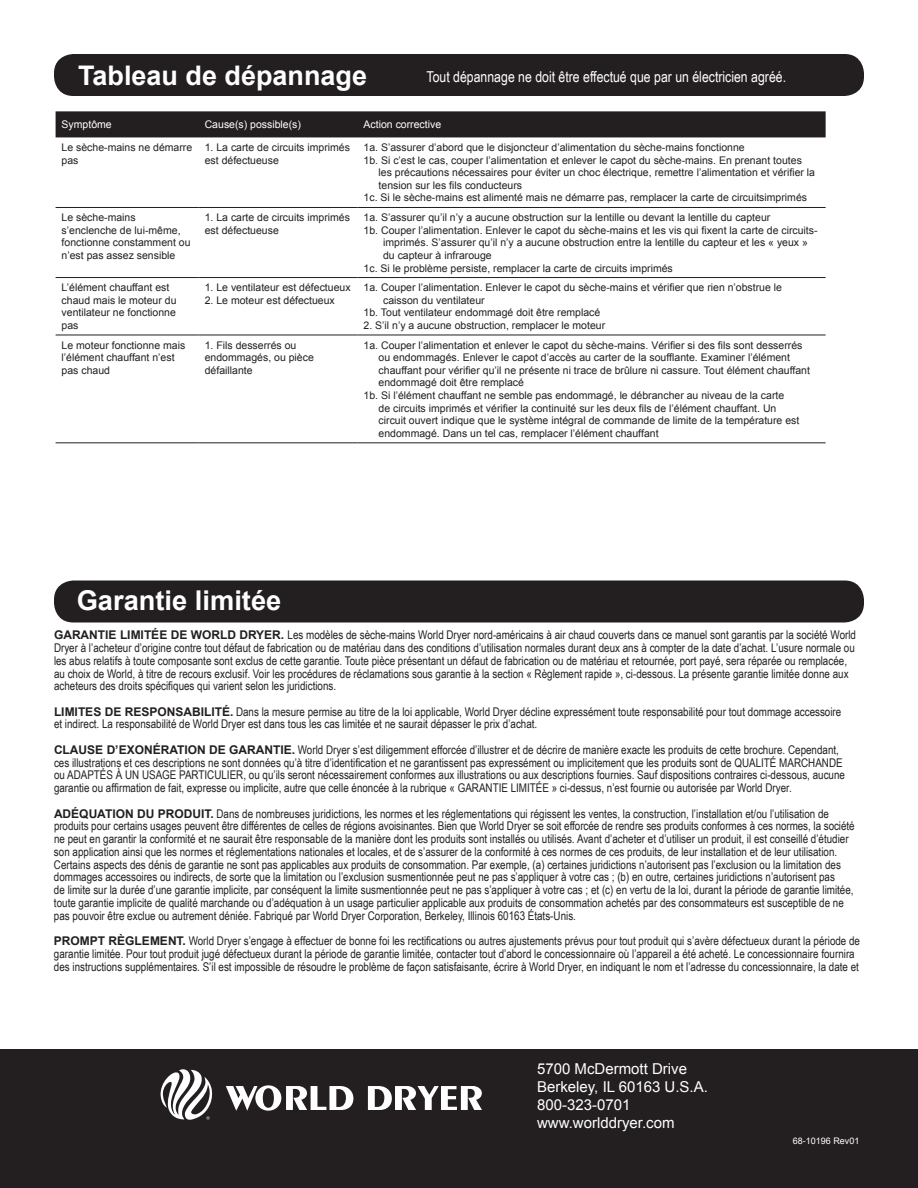
<style>
.page{position:relative;width:918px;height:1188px;background:#fff}
.page>*{position:absolute;margin:0;border:0;box-sizing:border-box;transform-origin:0 0}
.t1{font:700 27.3px "Arial";color:#fff}
.t2{font:700 27px "Arial";color:#fff}
.t3{font:15px/18px "Arial";color:#fff}
.t4{font:15px "Arial Narrow";color:#fff}
.t5{font:12px/12.8px "Arial Narrow";color:#231f20}
.t6{font:10.5px/12.6px "Arial";color:#231f20}
.t7{font:10.5px "Arial";color:#fff}
.t8{font:9px "Arial";color:#fff}
.s1{font-family:"Arial";font-weight:700}
</style>
<div class="page">
<div style="left:0;top:1050px;width:918px;height:138px;background:#231f20"></div>
<svg style="left:226px;top:1085px;width:127px;height:26px"></svg>
<svg style="left:368px;top:1086px;width:114px;height:24px"></svg>
<svg style="left:160px;top:1069px;width:53px;height:51px"></svg>
<div style="left:54px;top:580px;width:810px;height:42px;background:#231f20;border-radius:20px"></div>
<div style="left:54px;top:54px;width:810px;height:42px;background:#231f20;border-radius:20px"></div>
<div style="left:56px;top:111px;width:770px;height:26px;background:#231f20"></div>
<hr style="left:56px;top:207px;width:143px;height:1px;background:#231f20">
<hr style="left:199px;top:207px;width:159px;height:1px;background:#231f20">
<hr style="left:358px;top:207px;width:468px;height:1px;background:#231f20">
<hr style="left:56px;top:277px;width:143px;height:1px;background:#231f20">
<hr style="left:199px;top:277px;width:159px;height:1px;background:#231f20">
<hr style="left:358px;top:277px;width:468px;height:1px;background:#231f20">
<hr style="left:56px;top:335px;width:143px;height:1px;background:#231f20">
<hr style="left:199px;top:335px;width:159px;height:1px;background:#231f20">
<hr style="left:358px;top:335px;width:468px;height:1px;background:#231f20">
<hr style="left:56px;top:442px;width:143px;height:1px;background:#231f20">
<hr style="left:199px;top:442px;width:159px;height:1px;background:#231f20">
<hr style="left:358px;top:442px;width:468px;height:1px;background:#231f20">
<h2 class="t2" style="left:78px;top:57px;width:291px">Tableau de dépannage</h2>
<p class="t4" style="left:427px;top:66px;width:361px">Tout dépannage ne doit être effectué que par un électricien agréé.</p>
<p class="t7" style="left:62px;top:118px;width:52px">Symptôme</p>
<p class="t7" style="left:205px;top:118px;width:98px">Cause(s) possible(s)</p>
<p class="t7" style="left:364px;top:118px;width:79px">Action corrective</p>
<p class="t6" style="left:62px;top:141px;width:132px">Le sèche-mains ne démarre pas</p>
<p class="t6" style="left:205px;top:141px;width:147px">1. La carte de circuits imprimés est défectueuse</p>
<p class="t6" style="left:364px;top:141px;width:383px">1a. S’assurer d’abord que le disjoncteur d’alimentation du sèche-mains fonctionne</p>
<p class="t6" style="left:364px;top:154px;width:440px">1b. Si c’est le cas, couper l’alimentation et enlever le capot du sèche-mains. En prenant toutes</p>
<p class="t6" style="left:379px;top:166px;width:438px">les précautions nécessaires pour éviter un choc électrique, remettre l’alimentation et vérifier la</p>
<p class="t6" style="left:379px;top:179px;width:145px">tension sur les fils conducteurs</p>
<p class="t6" style="left:364px;top:192px;width:445px">1c. Si le sèche-mains est alimenté mais ne démarre pas, remplacer la carte de circuitsimprimés</p>
<p class="t6" style="left:62px;top:211px;width:130px">Le sèche-mains s’enclenche de lui-même, fonctionne constamment ou n’est pas assez sensible</p>
<p class="t6" style="left:205px;top:211px;width:147px">1. La carte de circuits imprimés est défectueuse</p>
<p class="t6" style="left:364px;top:211px;width:408px">1a. S’assurer qu’il n’y a aucune obstruction sur la lentille ou devant la lentille du capteur</p>
<p class="t6" style="left:364px;top:224px;width:456px">1b. Couper l’alimentation. Enlever le capot du sèche-mains et les vis qui fixent la carte de circuits-</p>
<p class="t6" style="left:383px;top:236px;width:426px">imprimés. S’assurer qu’il n’y a aucune obstruction entre la lentille du capteur et les « yeux »</p>
<p class="t6" style="left:383px;top:249px;width:110px">du capteur à infrarouge</p>
<p class="t6" style="left:364px;top:262px;width:311px">1c. Si le problème persiste, remplacer la carte de circuits imprimés</p>
<p class="t6" style="left:62px;top:281px;width:116px">L’élément chauffant est chaud mais le moteur du ventilateur ne fonctionne pas</p>
<p class="t6" style="left:205px;top:281px;width:147px">1. Le ventilateur est défectueux</p>
<p class="t6" style="left:205px;top:294px;width:132px">2. Le moteur est défectueux</p>
<p class="t6" style="left:364px;top:281px;width:420px">1a. Couper l’alimentation. Enlever le capot du sèche-mains et vérifier que rien n’obstrue le</p>
<p class="t6" style="left:383px;top:294px;width:103px">caisson du ventilateur</p>
<p class="t6" style="left:364px;top:307px;width:238px">1b. Tout ventilateur endommagé doit être remplacé</p>
<p class="t6" style="left:364px;top:319px;width:243px">2. S’il n’y a aucune obstruction, remplacer le moteur</p>
<p class="t6" style="left:62px;top:339px;width:125px">Le moteur fonctionne mais l’élément chauffant n’est pas chaud</p>
<p class="t6" style="left:205px;top:339px;width:111px">1. Fils desserrés ou endommagés, ou pièce défaillante</p>
<p class="t6" style="left:364px;top:339px;width:440px">1a. Couper l’alimentation et enlever le capot du sèche-mains. Vérifier si des fils sont desserrés</p>
<p class="t6" style="left:379px;top:351px;width:413px">ou endommagés. Enlever le capot d’accès au carter de la soufflante. Examiner l’élément</p>
<p class="t6" style="left:379px;top:364px;width:433px">chauffant pour vérifier qu’il ne présente ni trace de brûlure ni cassure. Tout élément chauffant</p>
<p class="t6" style="left:379px;top:377px;width:147px">endommagé doit être remplacé</p>
<p class="t6" style="left:364px;top:389px;width:422px">1b. Si l’élément chauffant ne semble pas endommagé, le débrancher au niveau de la carte</p>
<p class="t6" style="left:379px;top:402px;width:399px">de circuits imprimés et vérifier la continuité sur les deux fils de l’élément chauffant. Un</p>
<p class="t6" style="left:379px;top:414px;width:422px">circuit ouvert indique que le système intégral de commande de limite de la température est</p>
<p class="t6" style="left:379px;top:427px;width:281px">endommagé. Dans un tel cas, remplacer l’élément chauffant</p>
<h1 class="t1" style="left:77px;top:582px;width:206px">Garantie limitée</h1>
<p class="t5" style="left:54px;top:628px;width:804px"><span class="s1">GARANTIE LIMITÉE DE WORLD DRYER.</span> Les modèles de sèche-mains World Dryer nord-américains à air chaud couverts dans ce manuel sont garantis par la société World Dryer à l’acheteur d’origine contre tout défaut de fabrication ou de matériau dans des conditions d’utilisation normales durant deux ans à compter de la date d’achat. L’usure normale ou les abus relatifs à toute composante sont exclus de cette garantie. Toute pièce présentant un défaut de fabrication ou de matériau et retournée, port payé, sera réparée ou remplacée, au choix de World, à titre de recours exclusif. Voir les procédures de réclamations sous garantie à la section « Règlement rapide », ci-dessous. La présente garantie limitée donne aux acheteurs des droits spécifiques qui varient selon les juridictions.</p>
<p class="t5" style="left:54px;top:705px;width:789px"><span class="s1">LIMITES DE RESPONSABILITÉ.</span> Dans la mesure permise au titre de la loi applicable, World Dryer décline expressément toute responsabilité pour tout dommage accessoire et indirect. La responsabilité de World Dryer est dans tous les cas limitée et ne saurait dépasser le prix d’achat.</p>
<p class="t5" style="left:54px;top:743px;width:793px"><span class="s1">CLAUSE D’EXONÉRATION DE GARANTIE.</span> World Dryer s’est diligemment efforcée d’illustrer et de décrire de manière exacte les produits de cette brochure. Cependant, ces illustrations et ces descriptions ne sont données qu’à titre d’identification et ne garantissent pas expressément ou implicitement que les produits sont de QUALITÉ MARCHANDE ou ADAPTÉS À UN USAGE PARTICULIER, ou qu’ils seront nécessairement conformes aux illustrations ou aux descriptions fournies. Sauf dispositions contraires ci-dessous, aucune garantie ou affirmation de fait, expresse ou implicite, autre que celle énoncée à la rubrique « GARANTIE LIMITÉE » ci-dessus, n’est fournie ou autorisée par World Dryer.</p>
<p class="t5" style="left:54px;top:807px;width:802px"><span class="s1">ADÉQUATION DU PRODUIT.</span> Dans de nombreuses juridictions, les normes et les réglementations qui régissent les ventes, la construction, l’installation et/ou l’utilisation de produits pour certains usages peuvent être différentes de celles de régions avoisinantes. Bien que World Dryer se soit efforcée de rendre ses produits conformes à ces normes, la société ne peut en garantir la conformité et ne saurait être responsable de la manière dont les produits sont installés ou utilisés. Avant d’acheter et d’utiliser un produit, il est conseillé d’étudier son application ainsi que les normes et réglementations nationales et locales, et de s’assurer de la conformité à ces normes de ces produits, de leur installation et de leur utilisation.<br>Certains aspects des dénis de garantie ne sont pas applicables aux produits de consommation. Par exemple, (a) certaines juridictions n’autorisent pas l’exclusion ou la limitation des dommages accessoires ou indirects, de sorte que la limitation ou l’exclusion susmentionnée peut ne pas s’appliquer à votre cas ; (b) en outre, certaines juridictions n’autorisent pas<br>de limite sur la durée d’une garantie implicite, par conséquent la limite susmentionnée peut ne pas s’appliquer à votre cas ; et (c) en vertu de la loi, durant la période de garantie limitée, toute garantie implicite de qualité marchande ou d’adéquation à un usage particulier applicable aux produits de consommation achetés par des consommateurs est susceptible de ne pas pouvoir être exclue ou autrement déniée. Fabriqué par World Dryer Corporation, Berkeley, Illinois 60163 États-Unis.</p>
<p class="t5" style="left:54px;top:934px;width:808px"><span class="s1">PROMPT RÈGLEMENT.</span> World Dryer s’engage à effectuer de bonne foi les rectifications ou autres ajustements prévus pour tout produit qui s’avère défectueux durant la période de garantie limitée. Pour tout produit jugé défectueux durant la période de garantie limitée, contacter tout d’abord le concessionnaire où l’appareil a été acheté. Le concessionnaire fournira des instructions supplémentaires. S’il est impossible de résoudre le problème de façon satisfaisante, écrire à World Dryer, en indiquant le nom et l’adresse du concessionnaire, la date et</p>
<p class="t3" style="left:537px;top:1060px;width:172px">5700 McDermott Drive<br>Berkeley, IL 60163 U.S.A.<br>800-323-0701 www.worlddryer.com</p>
<p class="t8" style="left:793px;top:1135px;width:68px">68-10196 Rev01</p>
</div>
